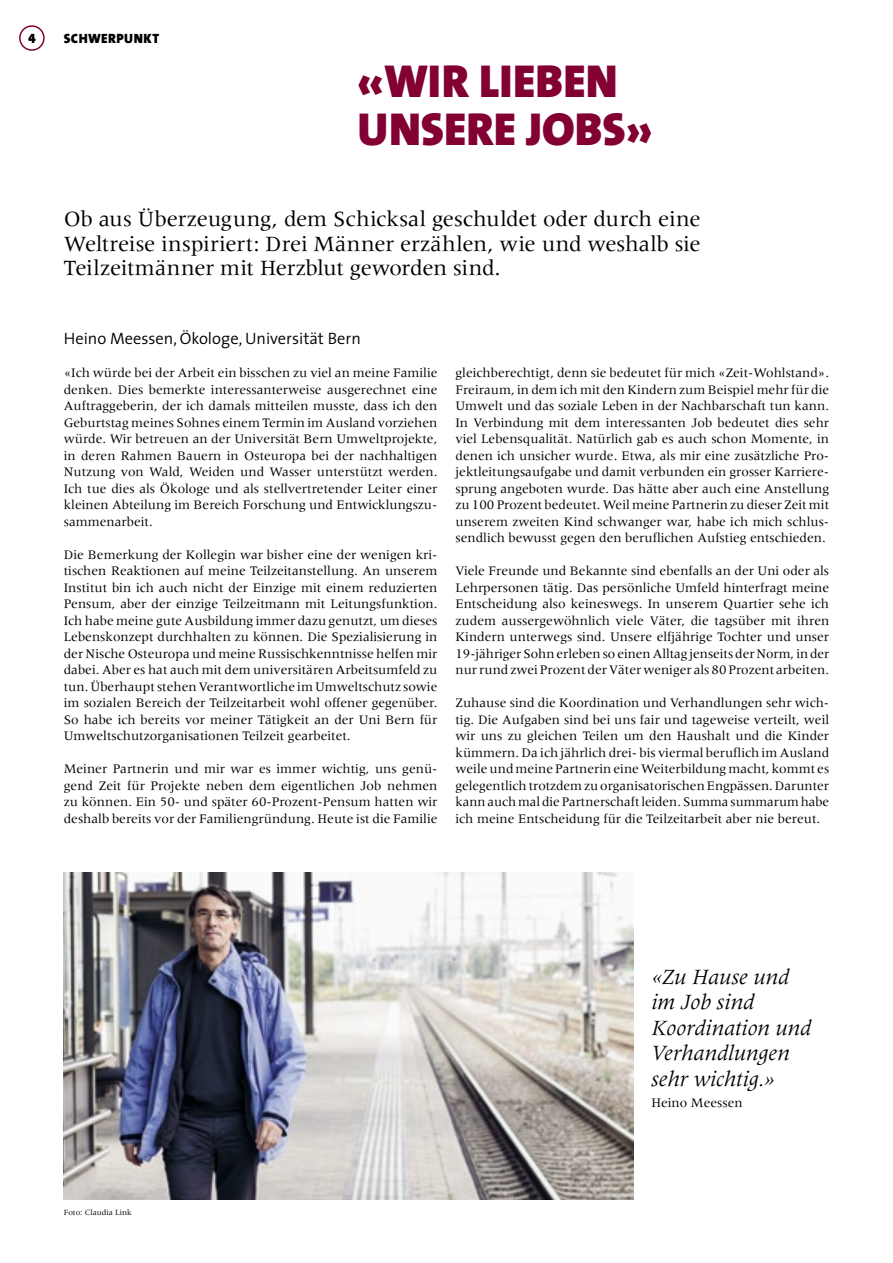
<style>
.page{position:relative;width:893px;height:1263px;background:#fff}
.page>*{position:absolute;margin:0;border:0;box-sizing:border-box;transform-origin:0 0}
._1_Titel_Thesis_GROS{font:900 46.5px/48px "The Sans";color:#820032}
._2_Lead_Meridien{font:22.5px/24.8px "Meridien";letter-spacing:-.01em;color:#000;text-align:justify}
._2_Zitate{font:italic 22.5px/25.5px "Meridien";letter-spacing:-.005em;color:#000}
._1_Zwischentitel_The{font:300 16.5px "The Sans";color:#000}
._3_Lauf_Meridien{font:13.5px/16.5px "Meridien";color:#000;text-align:justify}
.t1{font:900 13.5px "The Sans";letter-spacing:.03em;color:#000}
.t2{font:13.5px "The Sans Black Caps";color:#000}
._6_foto_nachweis{font:8.25px "Meridien";color:#000}
</style>
<div class="page">
<div style="left:19px;top:25px;width:26px;height:26px;border:2px solid #820032;border-radius:50%"></div>
<img style="left:64px;top:872px;width:569px;height:327px">
<p class="t2" style="left:28px;top:27px;width:9px">4</p>
<p class="t1" style="left:64px;top:27px;width:97px">SCHWERPUNKT</p>
<p class="_1_Titel_Thesis_GROS" style="left:358px;top:56px;width:296px">«WIR LIEBEN<br>UNSERE JOBS»</p>
<h2 class="_2_Lead_Meridien" style="left:64px;top:206px;width:638px">Ob aus Überzeugung, dem Schicksal geschuldet oder durch eine Weltreise inspiriert: Drei Männer erzählen, wie und weshalb sie Teilzeitmänner mit Herzblut geworden sind.</h2>
<p class="_1_Zwischentitel_The" style="left:64px;top:325px;width:299px">Heino Meessen, Ökologe, Universität Bern</p>
<p class="_3_Lauf_Meridien" style="left:64px;top:365px;width:375px">«Ich würde bei der Arbeit ein bisschen zu viel an meine Familie denken. Dies bemerkte interessanterweise ausgerechnet eine Auftraggeberin, der ich damals mitteilen musste, dass ich den Geburtstag meines Sohnes einem Termin im Ausland vorziehen würde. Wir betreuen an der Universität Bern Umweltprojekte, in deren Rahmen Bauern in Osteuropa bei der nachhaltigen Nutzung von Wald, Weiden und Wasser unterstützt werden.<br>Ich tue dies als Ökologe und als stellvertretender Leiter einer kleinen Abteilung im Bereich Forschung und Entwicklungszu&shy;sammenarbeit.</p>
<p class="_3_Lauf_Meridien" style="left:64px;top:546px;width:375px">Die Bemerkung der Kollegin war bisher eine der wenigen kri&shy;tischen Reaktionen auf meine Teilzeitanstellung. An unserem Institut bin ich auch nicht der Einzige mit einem reduzierten Pensum, aber der einzige Teilzeitmann mit Leitungsfunktion.<br>Ich habe meine gute Ausbildung immer dazu genutzt, um dieses Lebenskonzept durchhalten zu können. Die Spezialisierung in der Nische Osteuropa und meine Russischkenntnisse helfen mir dabei. Aber es hat auch mit dem universitären Arbeitsumfeld zu tun. Überhaupt stehen Verantwortliche im Umweltschutz sowie im sozialen Bereich der Teilzeitarbeit wohl offener gegenüber.<br>So habe ich bereits vor meiner Tätigkeit an der Uni Bern für Umweltschutzorganisationen Teilzeit gearbeitet.</p>
<p class="_3_Lauf_Meridien" style="left:64px;top:761px;width:375px">Meiner Partnerin und mir war es immer wichtig, uns genü&shy;gend Zeit für Projekte neben dem eigentlichen Job nehmen zu können. Ein 50- und später 60-Prozent-Pensum hatten wir deshalb bereits vor der Familiengründung. Heute ist die Familie</p>
<p class="_3_Lauf_Meridien" style="left:455px;top:365px;width:375px">gleichberechtigt, denn sie bedeutet für mich «Zeit-Wohlstand».<br>Freiraum, in dem ich mit den Kindern zum Beispiel mehr für die Umwelt und das soziale Leben in der Nachbarschaft tun kann.<br>In Verbindung mit dem interessanten Job bedeutet dies sehr viel Lebensqualität. Natürlich gab es auch schon Momente, in denen ich unsicher wurde. Etwa, als mir eine zusätzliche Pro&shy;jektleitungsaufgabe und damit verbunden ein grosser Karriere&shy;sprung angeboten wurde. Das hätte aber auch eine Anstellung zu 100 Prozent bedeutet. Weil meine Partnerin zu dieser Zeit mit unserem zweiten Kind schwanger war, habe ich mich schlus&shy;sendlich bewusst gegen den beruflichen Aufstieg entschieden.</p>
<p class="_3_Lauf_Meridien" style="left:455px;top:563px;width:375px">Viele Freunde und Bekannte sind ebenfalls an der Uni oder als Lehrpersonen tätig. Das persönliche Umfeld hinterfragt meine Entscheidung also keineswegs. In unserem Quartier sehe ich zudem aussergewöhnlich viele Väter, die tagsüber mit ihren Kindern unterwegs sind. Unsere elfjährige Tochter und unser 19-jähriger Sohn erleben so einen Alltag jenseits der Norm, in der nur rund zwei Prozent der Väter weniger als 80 Prozent arbeiten.</p>
<p class="_3_Lauf_Meridien" style="left:455px;top:695px;width:375px">Zuhause sind die Koordination und Verhandlungen sehr wich&shy;tig. Die Aufgaben sind bei uns fair und tageweise verteilt, weil wir uns zu gleichen Teilen um den Haushalt und die Kinder kümmern. Da ich jährlich drei- bis viermal beruflich im Ausland weile und meine Partnerin eine Weiterbildung macht, kommt es gelegentlich trotzdem zu organisatorischen Engpässen. Darunter kann auch mal die Partnerschaft leiden. Summa summarum habe ich meine Entscheidung für die Teilzeitarbeit aber nie bereut.</p>
<p class="_6_foto_nachweis" style="left:64px;top:1208px;width:69px">Foto: Claudia Link</p>
<h4 class="_2_Zitate" style="left:651px;top:964px;width:162px">«Zu Hause und im Job sind<br>Koordination und<br>Verhandlungen sehr wichtig.»</h4>
<p class="_3_Lauf_Meridien" style="left:651px;top:1094px;width:93px">Heino Meessen</p>
</div>
